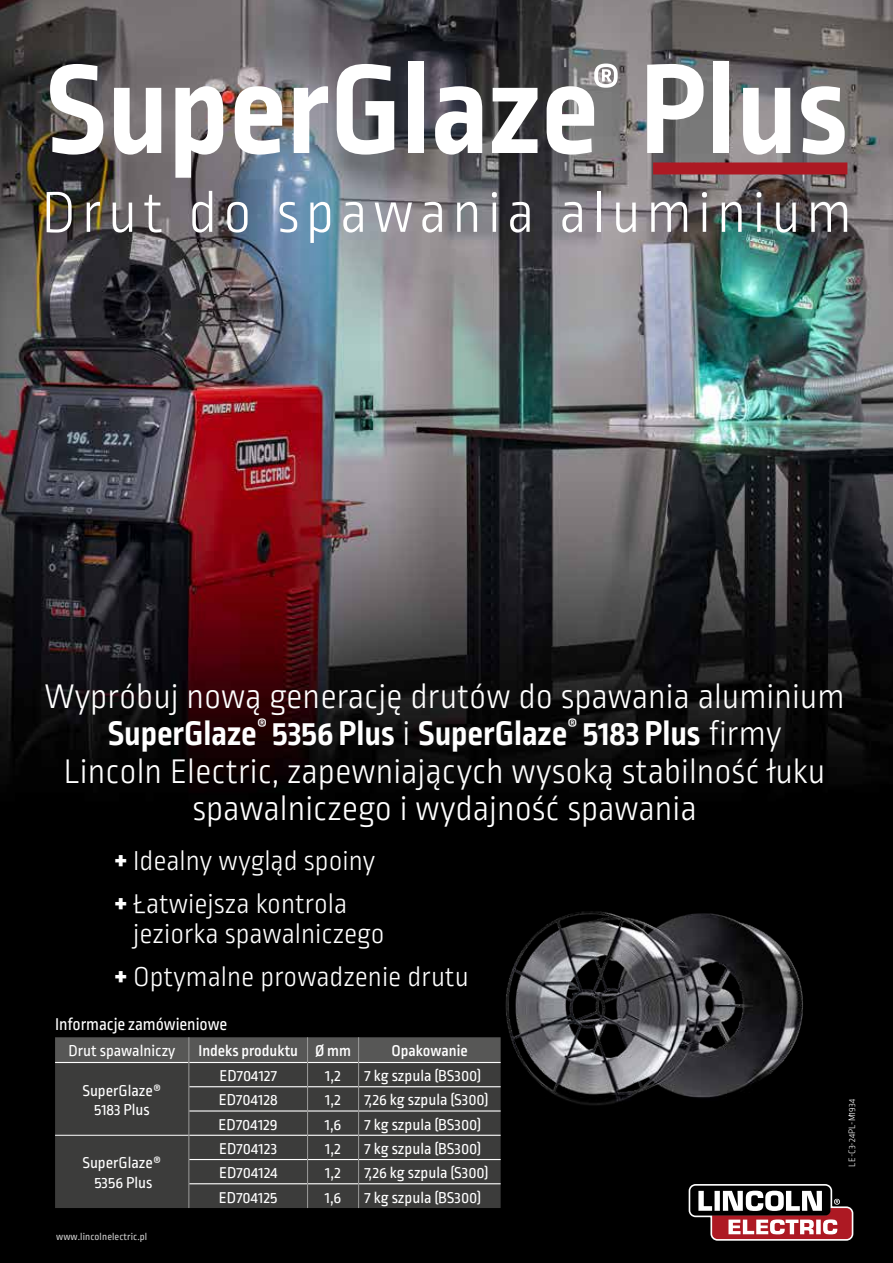
<style>
.page{position:relative;width:893px;height:1263px;background:#fff}
.page>*{position:absolute;margin:0;border:0;box-sizing:border-box;transform-origin:0 0}
.t1{font:700 133.5px "Ropa Sans Pro";color:#fff}
.t2{font:300 60px "Ropa Sans Pro";letter-spacing:.1em;color:#fff}
.t3{font:300 36px/37.5px "Ropa Sans Pro";color:#fff;text-align:center}
.t4{font:300 28.8px/42.8px "Ropa Sans Pro";color:#fff}
.t5{font:18px "Ropa Sans Pro";letter-spacing:-.005em;color:#fff}
.t6{font:16.5px/19.8px "Ropa Sans Pro";color:#fff;text-align:center}
.t7{font:500 16.5px "Ropa Sans Pro";color:#fff}
.t8{font:10.5px "Ropa Sans Pro";letter-spacing:.01em;color:#fff}
.t9{font:300 9.75px "Ropa Sans PTT";letter-spacing:.005em;color:#fff}
.s1{font-weight:700}
.s2{font-weight:800}
</style>
<div class="page">
<img style="left:0;top:0;width:893px;height:1263px">
<svg style="left:689px;top:1184px;width:164px;height:57px"></svg>
<div style="left:653px;top:162px;width:194px;height:12px;background:#ad1923"></div>
<img style="left:476px;top:876px;width:366px;height:245px">
<svg style="left:55px;top:1037px;width:446px;height:171px;background:#464645"></svg>
<hr style="left:55px;top:1135px;width:133px;height:1px;background:#fff">
<h1 class="t1" style="left:46px;top:34px;width:804px">SuperGlaze<sup>®</sup> Plus</h1>
<h2 class="t2" style="left:42px;top:181px;width:812px">Drut do spawania aluminium</h2>
<h3 class="t3" style="left:45px;top:680px;width:801px">Wypróbuj nową generację drutów do spawania aluminium <span class="s1">SuperGlaze</span><sup>®</sup> <span class="s1">5356 Plus</span> i <span class="s1">SuperGlaze</span><sup>®</sup> <span class="s1">5183 Plus</span> firmy<br>Lincoln Electric, zapewniających wysoką stabilność łuku spawalniczego i wydajność spawania</h3>
<h3 class="t4" style="left:115px;top:841px;width:262px"><span class="s2">+</span> Idealny wygląd spoiny <span class="s2">+</span> Łatwiejsza kontrola</h3>
<h3 class="t4" style="left:115px;top:914px;width:355px;text-indent:18px">jeziorka spawalniczego<br><span class="s2">+</span> Optymalne prowadzenie drutu</h3>
<p class="t5" style="left:55px;top:1015px;width:174px">Informacje zamówieniowe</p>
<p class="t6" style="left:68px;top:1042px;width:109px">Drut spawalniczy</p>
<p class="t7" style="left:198px;top:1042px;width:154px">Indeks produktu Ø mm</p>
<p class="t7" style="left:392px;top:1042px;width:78px">Opakowanie</p>
<p class="t6" style="left:82px;top:1081px;width:81px">SuperGlaze®<br>5183 Plus</p>
<p class="t6" style="left:219px;top:1067px;width:59px">ED704127</p>
<p class="t6" style="left:325px;top:1067px;width:17px">1,2</p>
<p class="t6" style="left:365px;top:1067px;width:118px">7 kg szpula (BS300)</p>
<p class="t6" style="left:219px;top:1091px;width:60px">ED704128</p>
<p class="t6" style="left:325px;top:1091px;width:17px">1,2</p>
<p class="t6" style="left:365px;top:1091px;width:126px">7,26 kg szpula (S300)</p>
<p class="t6" style="left:219px;top:1115px;width:61px">ED704129</p>
<p class="t6" style="left:325px;top:1115px;width:18px">1,6</p>
<p class="t6" style="left:365px;top:1115px;width:118px">7 kg szpula (BS300)</p>
<p class="t6" style="left:82px;top:1154px;width:81px">SuperGlaze®<br>5356 Plus</p>
<p class="t8" style="left:56px;top:1231px;width:93px">www.lincolnelectric.pl</p>
<p class="t6" style="left:219px;top:1140px;width:60px">ED704123</p>
<p class="t6" style="left:325px;top:1140px;width:17px">1,2</p>
<p class="t6" style="left:365px;top:1140px;width:118px">7 kg szpula (BS300)</p>
<p class="t6" style="left:219px;top:1164px;width:60px">ED704124</p>
<p class="t6" style="left:325px;top:1164px;width:17px">1,2</p>
<p class="t6" style="left:365px;top:1164px;width:126px">7,26 kg szpula (S300)</p>
<p class="t6" style="left:219px;top:1188px;width:60px">ED704125</p>
<p class="t6" style="left:325px;top:1188px;width:18px">1,6</p>
<p class="t6" style="left:365px;top:1188px;width:118px">7 kg szpula (BS300)</p>
<p class="t9" style="left:847px;top:1166px;width:69px;rotate:-90deg">LE-C3-24PL-M1934</p>
</div>
